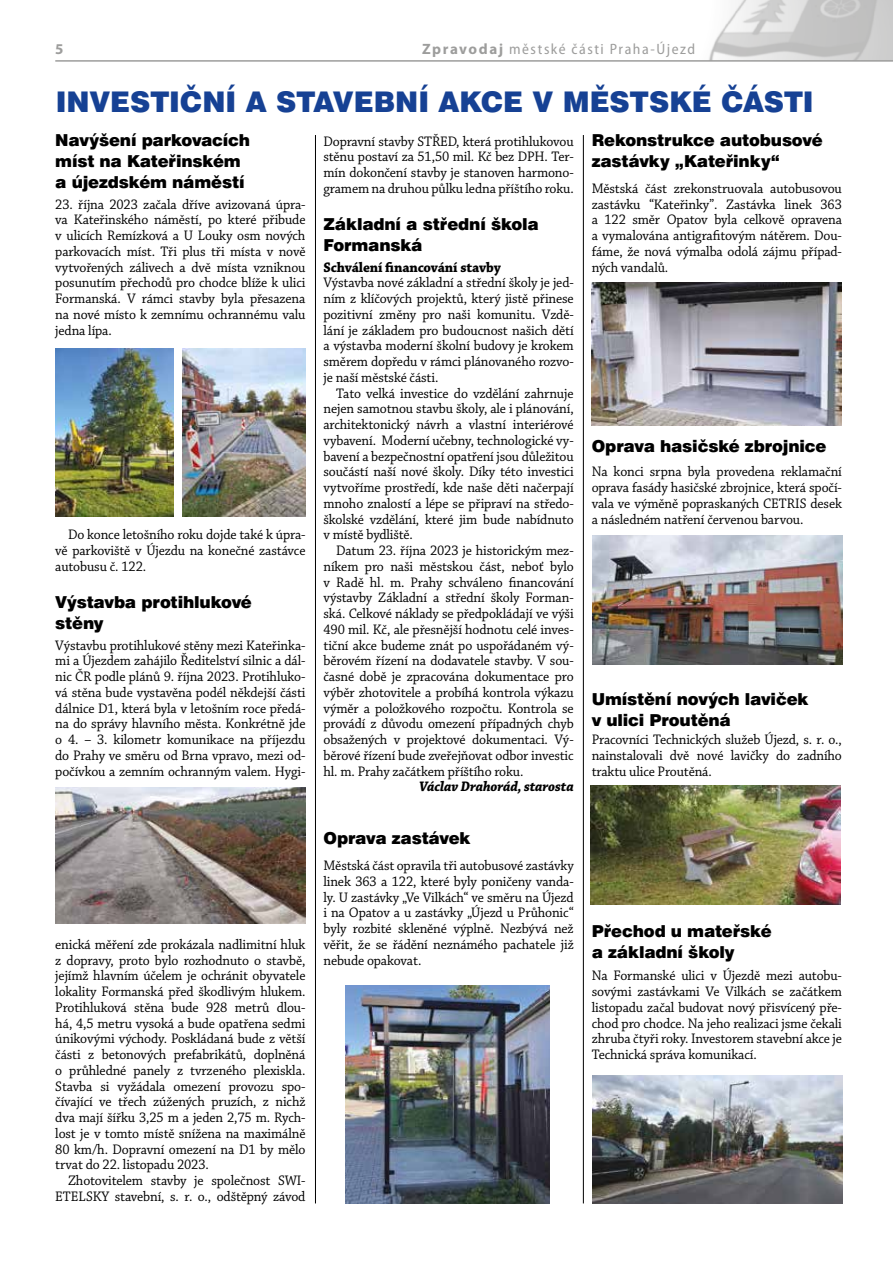
<style>
.page{position:relative;width:893px;height:1263px;background:#fff}
.page>*{position:absolute;margin:0;border:0;box-sizing:border-box;transform-origin:0 0}
.t1{font:900 28.5px "Swiss 721 AT";color:#164194}
.t2{font:900 16.5px/21px "Swiss 721 AT";letter-spacing:-.01em;color:#000}
.t3{font:semi-condensed 15px "Myriad Pro";letter-spacing:.1em;color:#9d9d9c}
.t4{font:700 15px "Myriad Pro";color:#9d9d9c}
.t5{font:14.55px/15.8px "Chaparral Pro";letter-spacing:-.01em;color:#000;text-align:justify;scale:.95 1}
.t6{font:700 14.55px "Chaparral Pro";letter-spacing:-.01em;color:#000;scale:.95 1}
.t7{font:italic 700 14.55px "Chaparral Pro";letter-spacing:-.01em;color:#000;scale:.95 1}
.s1{font-weight:700;font-stretch:normal}
</style>
<div class="page">
<img style="left:709px;top:0;width:184px;height:60px">
<hr style="left:55px;top:60px;width:838px;height:2px;background:#9d9d9c">
<img style="left:55px;top:787px;width:250px;height:136px">
<img style="left:55px;top:348px;width:119px;height:168px">
<img style="left:183px;top:348px;width:122px;height:168px">
<img style="left:592px;top:535px;width:250px;height:129px">
<img style="left:591px;top:786px;width:250px;height:119px">
<img style="left:592px;top:282px;width:250px;height:143px">
<img style="left:346px;top:986px;width:204px;height:217px">
<img style="left:592px;top:1075px;width:250px;height:128px">
<hr style="left:315px;top:135px;width:1px;height:1068px;background:#000">
<hr style="left:583px;top:135px;width:1px;height:1068px;background:#000">
<p class="t4" style="left:55px;top:40px;width:10px">5</p>
<p class="t3" style="left:422px;top:41px;width:275px"><span class="s1">Zpravodaj</span> městské části Praha-Újezd</p>
<h1 class="t1" style="left:56px;top:85px;width:759px">INVESTIČNÍ A STAVEBNÍ AKCE V MĚSTSKÉ ČÁSTI</h1>
<p class="t2" style="left:55px;top:129px;width:196px">Navýšení parkovacích míst na Kateřinském a újezdském náměstí</p>
<p class="t5" style="left:55px;top:197px;width:265px">23. října 2023 začala dříve avizovaná úpra&shy;va Kateřinského náměstí, po které přibude v ulicích Remízková a U Louky osm nových parkovacích míst. Tři plus tři místa v nově vytvořených zálivech a dvě místa vzniknou posunutím přechodů pro chodce blíže k ulici Formanská. V rámci stavby byla přesazena na nové místo k zemnímu ochrannému valu jedna lípa.</p>
<p class="t2" style="left:592px;top:129px;width:232px">Rekonstrukce autobusové zastávky „Kateřinky“</p>
<p class="t5" style="left:592px;top:181px;width:265px">Městská část zrekonstruovala autobusovou zastávku “Kateřinky”. Zastávka linek 363 a 122 směr Opatov byla celkově opravena a vymalována antigrafitovým nátěrem. Dou&shy;fáme, že nová výmalba odolá zájmu případ&shy;ných vandalů.</p>
<p class="t5" style="left:323px;top:134px;width:265px">Dopravní stavby STŘED, která protihlukovou stěnu postaví za 51,50 mil. Kč bez DPH. Ter&shy;mín dokončení stavby je stanoven harmono&shy;gramem na druhou půlku ledna příštího roku.</p>
<p class="t2" style="left:323px;top:213px;width:217px">Základní a střední škola<br>Formanská</p>
<p class="t6" style="left:323px;top:258px;width:188px">Schválení financování stavby</p>
<p class="t5" style="left:323px;top:275px;width:265px">Výstavba nové základní a střední školy je jed&shy;ním z klíčových projektů, který jistě přinese pozitivní změny pro naši komunitu. Vzdě&shy;lání je základem pro budoucnost našich dětí a výstavba moderní školní budovy je krokem směrem dopředu v rámci plánovaného rozvo&shy;je naší městské části.</p>
<p class="t5" style="left:323px;top:386px;width:265px;text-indent:13px">Tato velká investice do vzdělání zahrnuje nejen samotnou stavbu školy, ale i plánování, architektonický návrh a vlastní interiérové vybavení. Moderní učebny, technologické vy&shy;bavení a bezpečnostní opatření jsou důležitou součástí naší nové školy. Díky této investici vytvoříme prostředí, kde naše děti načerpají mnoho znalostí a lépe se připraví na středo&shy;školské vzdělání, které jim bude nabídnuto v místě bydliště.</p>
<p class="t5" style="left:323px;top:543px;width:265px;text-indent:13px">Datum 23. října 2023 je historickým mez&shy;níkem pro naši městskou část, neboť bylo v Radě hl. m. Prahy schváleno financování výstavby Základní a střední školy Forman&shy;ská. Celkové náklady se předpokládají ve výši 490 mil. Kč, ale přesnější hodnotu celé inves&shy;tiční akce budeme znát po uspořádaném vý&shy;běrovém řízení na dodavatele stavby. V sou&shy;časné době je zpracována dokumentace pro výběr zhotovitele a probíhá kontrola výkazu výměr a položkového rozpočtu. Kontrola se provádí z důvodu omezení případných chyb obsažených v projektové dokumentaci. Vý&shy;běrové řízení bude zveřejňovat odbor investic hl. m. Prahy začátkem příštího roku.</p>
<p class="t7" style="left:419px;top:778px;width:164px">Václav Drahorád, starosta</p>
<p class="t2" style="left:323px;top:827px;width:149px">Oprava zastávek</p>
<p class="t5" style="left:323px;top:858px;width:265px">Městská část opravila tři autobusové zastávky linek 363 a 122, které byly poničeny vanda&shy;ly. U zastávky „Ve Vilkách“ ve směru na Újezd i na Opatov a u zastávky „Újezd u Průhonic“ byly rozbité skleněné výplně. Nezbývá než věřit, že se řádění neznámého pachatele již nebude opakovat.</p>
<p class="t2" style="left:592px;top:436px;width:236px">Oprava hasičské zbrojnice</p>
<p class="t5" style="left:592px;top:464px;width:265px">Na konci srpna byla provedena reklamační oprava fasády hasičské zbrojnice, která spočí&shy;vala ve výměně popraskaných CETRIS desek a následném natření červenou barvou.</p>
<p class="t5" style="left:55px;top:527px;width:265px;text-indent:13px">Do konce letošního roku dojde také k úpra&shy;vě parkoviště v Újezdu na konečné zastávce autobusu č. 122.</p>
<p class="t2" style="left:55px;top:591px;width:198px">Výstavba protihlukové stěny</p>
<p class="t5" style="left:55px;top:638px;width:265px">Výstavbu protihlukové stěny mezi Kateřinka&shy;mi a Újezdem zahájilo Ředitelství silnic a dál&shy;nic ČR podle plánů 9. října 2023. Protihluko&shy;vá stěna bude vystavěna podél někdejší části dálnice D1, která byla v letošním roce předá&shy;na do správy hlavního města. Konkrétně jde o 4. – 3. kilometr komunikace na příjezdu do Prahy ve směru od Brna vpravo, mezi od&shy;počívkou a zemním ochranným valem. Hygi-</p>
<p class="t2" style="left:592px;top:688px;width:218px">Umístění nových laviček v ulici Proutěná</p>
<p class="t5" style="left:592px;top:732px;width:265px">Pracovníci Technických služeb Újezd, s. r. o., nainstalovali dvě nové lavičky do zadního traktu ulice Proutěná.</p>
<p class="t2" style="left:592px;top:920px;width:181px">Přechod u mateřské a základní školy</p>
<p class="t5" style="left:592px;top:968px;width:265px">Na Formanské ulici v Újezdě mezi autobu&shy;sovými zastávkami Ve Vilkách se začátkem listopadu začal budovat nový přisvícený pře&shy;chod pro chodce. Na jeho realizaci jsme čekali zhruba čtyři roky. Investorem stavební akce je Technická správa komunikací.</p>
<p class="t5" style="left:55px;top:937px;width:265px">enická měření zde prokázala nadlimitní hluk z dopravy, proto bylo rozhodnuto o stavbě, jejímž hlavním účelem je ochránit obyvatele lokality Formanská před škodlivým hlukem.<br>Protihluková stěna bude 928 metrů dlou&shy;há, 4,5 metru vysoká a bude opatřena sedmi únikovými východy. Poskládaná bude z větší části z betonových prefabrikátů, doplněná o průhledné panely z tvrzeného plexiskla.<br>Stavba si vyžádala omezení provozu spo&shy;čívající ve třech zúžených pruzích, z nichž dva mají šířku 3,25 m a jeden 2,75 m. Rych&shy;lost je v tomto místě snížena na maximálně 80 km/h. Dopravní omezení na D1 by mělo trvat do 22. listopadu 2023.</p>
<p class="t5" style="left:55px;top:1173px;width:265px;text-align:right">Zhotovitelem stavby je společnost SWI-<br>ETELSKY stavební, s. r. o., odštěpný závod</p>
</div>
